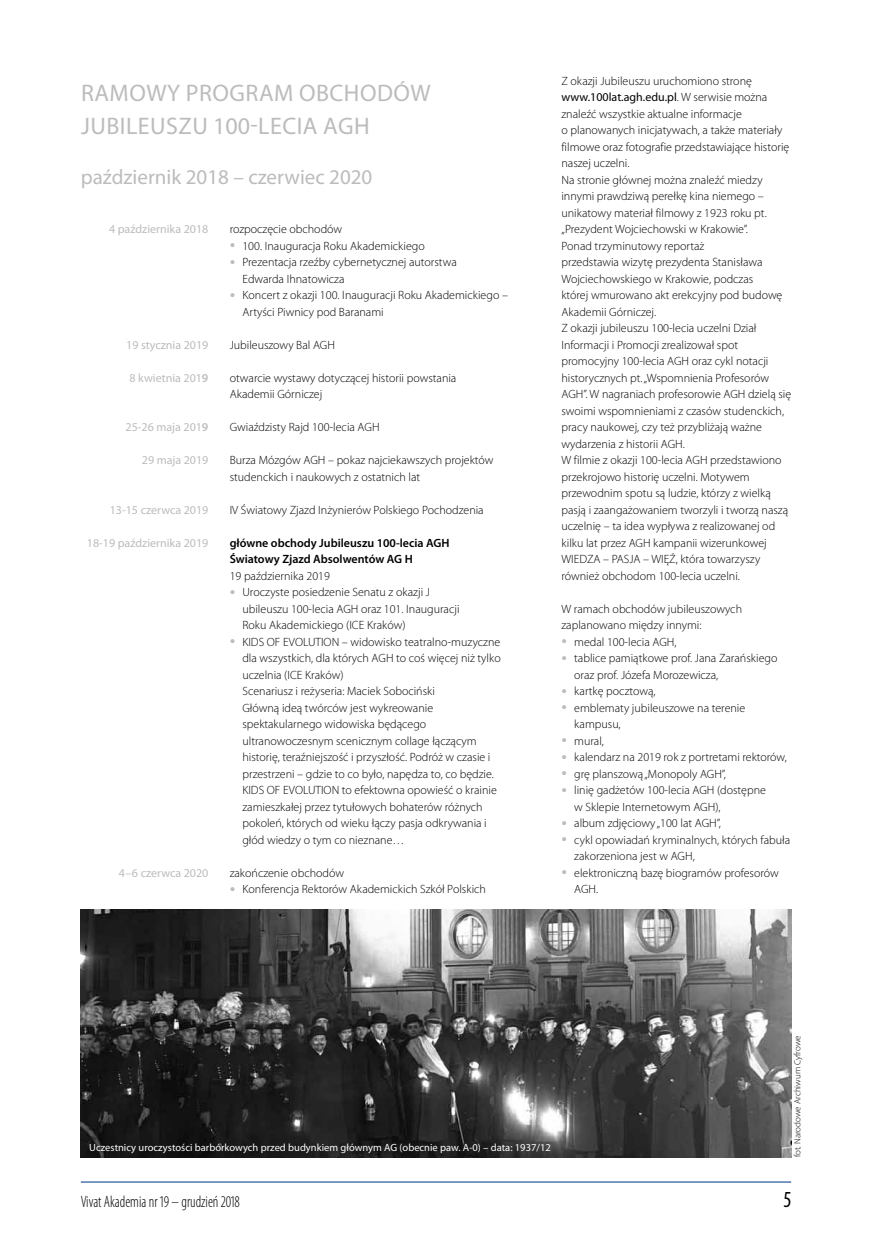
<style>
.page{position:relative;width:872px;height:1242px;background:#fff}
.page>*{position:absolute;margin:0;border:0;box-sizing:border-box;transform-origin:0 0}
.t1{font:24px "Myriad Pro";letter-spacing:.02em;color:#bcbcbc}
.t2{font:condensed 23.1px "Myriad Pro";color:#000;scale:.91 1}
.t3{font:21px "Myriad Pro";color:#bcbcbc}
.t4{font:300 condensed 16.5px "Myriad Pro";color:#000;scale:.91 1}
.t5{font:300 12px/16.5px "Myriad Pro";color:#000}
.t6{font:12px "Myriad Pro";color:#bcbcbc}
.t7{font:600 12px/16.5px "Myriad Pro";color:#000}
.t8{font:10.5px "Myriad Pro";color:#fff}
.t9{font:300 9px "Myriad Pro";color:#000}
.s1{font-size:22.5px;color:#bcbcbc}
.s2{font-weight:600}
.s3{font-weight:400}
</style>
<div class="page">
<hr style="left:81px;top:1181px;width:710px;height:1px;background:#024189">
<img style="left:81px;top:910px;width:710px;height:247px">
<h1 class="t1" style="left:81px;top:78px;width:33px">Ramow</h1>
<h1 class="t1" style="left:167px;top:78px;width:35px">y program</h1>
<h1 class="t1" style="left:299px;top:78px;width:62px">obchod</h1>
<h1 class="t1" style="left:393px;top:78px;width:36px">ów</h1>
<h1 class="t1" style="left:81px;top:111px;width:290px">jubileuszu 100-lecia AGH</h1>
<h3 class="t3" style="left:81px;top:164px;width:293px">październik 2018 – czerwiec 2020</h3>
<p class="t6" style="left:109px;top:222px;width:101px">4 października 2018</p>
<p class="t5" style="left:230px;top:221px;width:114px">rozpoczęcie obchodów</p>
<p class="t5" style="left:230px;top:237px;width:197px"><span class="s1">•</span> 100. Inauguracja Roku Akademickiego</p>
<p class="t5" style="left:242px;top:254px;width:216px;text-indent:-13px"><span class="s1">•</span> Prezentacja rzeźby cybernetycznej autorstwa<br>Edwarda Ihnatowicza</p>
<p class="t5" style="left:242px;top:287px;width:267px;text-indent:-13px"><span class="s1">•</span> Koncert z okazji 100. Inauguracji Roku Akademickiego –<br>Artyści Piwnicy pod Baranami</p>
<p class="t6" style="left:126px;top:337px;width:84px">19 stycznia 2019</p>
<p class="t5" style="left:230px;top:336px;width:107px">Jubileuszowy Bal AGH</p>
<p class="t6" style="left:130px;top:370px;width:80px">8 kwietnia 201<span class="s2">9</span></p>
<p class="t5" style="left:230px;top:369px;width:228px">otwarcie wystawy dotyczącej historii powstania<br>Akademii Górniczej</p>
<p class="t6" style="left:126px;top:420px;width:84px">25-26 maja 201<span class="s2">9</span></p>
<p class="t5" style="left:230px;top:419px;width:151px">Gwiaździsty Rajd 100-lecia AGH</p>
<p class="t6" style="left:142px;top:453px;width:68px">29 maja 2019</p>
<p class="t5" style="left:230px;top:452px;width:265px">Burza Mózgów AGH – pokaz najciekawszych projektów studenckich i naukowych z ostatnich lat</p>
<p class="t6" style="left:110px;top:502px;width:100px">13-15 czerwca 2019</p>
<p class="t5" style="left:230px;top:501px;width:255px">IV Światowy Zjazd Inżynierów Polskiego Pochodzenia</p>
<p class="t6" style="left:87px;top:535px;width:123px">18-19 października 2019</p>
<p class="t7" style="left:230px;top:534px;width:221px">główne obchody Jubileuszu 100-lecia AGH<br>Światowy Zjazd Absolwentów AG H</p>
<p class="t5" style="left:230px;top:567px;width:102px">19 października 2019</p>
<p class="t5" style="left:242px;top:584px;width:218px;text-indent:-13px"><span class="s1">•</span> Uroczyste posiedzenie Senatu z okazji J ubileuszu 100-lecia AGH oraz 101. Inauguracji<br>Roku Akademickiego (ICE Kraków)</p>
<p class="t5" style="left:242px;top:633px;width:260px;text-indent:-13px"><span class="s1">•</span> KIDS OF EVOLUTION – widowisko teatralno-muzyczne dla wszystkich, dla których AGH to coś więcej niż tylko uczelnia (ICE Kraków)<br>Scenariusz i reżyseria: Maciek Sobociński<br>Główną ideą twórców jest wykreowanie spektakularnego widowiska będącego ultranowoczesnym scenicznym collage łączącym historię, teraźniejszość i przyszłość. Podróż w czasie i przestrzeni – gdzie to co było, napędza to, co będzie.<br>KIDS OF EVOLUTION to efektowna opowieść o krainie zamieszkałej przez tytułowych bohaterów różnych pokoleń, których od wieku łączy pasja odkrywania i głód wiedzy o tym co nieznane…</p>
<p class="t6" style="left:119px;top:865px;width:91px">4–6 czerwca 2020</p>
<p class="t5" style="left:230px;top:864px;width:116px">zakończenie obchodów</p>
<p class="t5" style="left:230px;top:881px;width:258px"><span class="s1">•</span> Konferencja Rektorów Akademickich Szkół Polskich</p>
<p class="t5" style="left:561px;top:72px;width:231px">Z okazji Jubileuszu uruchomiono stronę <span class="s3">www.100lat.agh.edu.pl</span>. W serwisie można znaleźć wszystkie aktualne informacje<br>o planowanych inicjatywach, a także materiały filmowe oraz fotografie przedstawiające historię naszej uczelni.<br>Na stronie głównej można znaleźć miedzy innymi prawdziwą perełkę kina niemego – unikatowy materiał filmowy z 1923 roku pt. „Prezydent Wojciechowski w Krakowie”.<br>Ponad trzyminutowy reportaż<br>przedstawia wizytę prezydenta Stanisława Wojciechowskiego w Krakowie, podczas<br>której wmurowano akt erekcyjny pod budowę Akademii Górniczej.<br>Z okazji jubileuszu 100-lecia uczelni Dział Informacji i Promocji zrealizował spot promocyjny 100-lecia AGH oraz cykl notacji historycznych pt. „Wspomnienia Profesorów AGH”. W nagraniach profesorowie AGH dzielą się swoimi wspomnieniami z czasów studenckich, pracy naukowej, czy też przybliżają ważne wydarzenia z historii AGH.<br>W filmie z okazji 100-lecia AGH przedstawiono przekrojowo historię uczelni. Motywem przewodnim spotu są ludzie, którzy z wielką pasją i zaangażowaniem tworzyli i tworzą naszą uczelnię – ta idea wypływa z realizowanej od kilku lat przez AGH kampanii wizerunkowej WIEDZA – PASJA – WIĘŹ, która towarzyszy również obchodom 100-lecia uczelni.</p>
<p class="t5" style="left:561px;top:600px;width:182px">W ramach obchodów jubileuszowych zaplanowano między innymi:</p>
<p class="t5" style="left:561px;top:633px;width:117px"><span class="s1">•</span> medal 100-lecia AGH,</p>
<p class="t5" style="left:574px;top:650px;width:205px;text-indent:-13px"><span class="s1">•</span> tablice pamiątkowe prof. Jana Zarańskiego oraz prof. Józefa Morozewicza,</p>
<p class="t5" style="left:561px;top:683px;width:96px"><span class="s1">•</span> kartkę pocztową,</p>
<p class="t5" style="left:574px;top:699px;width:172px;text-indent:-13px"><span class="s1">•</span> emblematy jubileuszowe na terenie kampusu,</p>
<p class="t5" style="left:561px;top:732px;width:44px"><span class="s1">•</span> mural,</p>
<p class="t5" style="left:561px;top:749px;width:227px"><span class="s1">•</span> kalendarz na 2019 rok z portretami rektorów,</p>
<p class="t5" style="left:561px;top:765px;width:166px"><span class="s1">•</span> grę planszową „Monopoly AGH”,</p>
<p class="t5" style="left:574px;top:782px;width:193px;text-indent:-13px"><span class="s1">•</span> linię gadżetów 100-lecia AGH (dostępne w Sklepie Internetowym AGH),</p>
<p class="t5" style="left:561px;top:815px;width:161px"><span class="s1">•</span> album zdjęciowy „100 lat AGH”,</p>
<p class="t5" style="left:574px;top:831px;width:217px;text-indent:-13px"><span class="s1">•</span> cykl opowiadań kryminalnych, których fabuła zakorzeniona jest w AGH,</p>
<p class="t5" style="left:574px;top:864px;width:206px;text-indent:-13px"><span class="s1">•</span> elektroniczną bazę biogramów profesorów<br>AGH.</p>
<p class="t8" style="left:89px;top:1141px;width:463px">Uczestnicy uroczystości barbórkowych przed budynkiem głównym AG (obecnie paw. A-0) – data: 1937/12</p>
<p class="t9" style="left:792px;top:1157px;width:123px;rotate:-90deg">fot. Narodowe Archiwum Cyfrowe</p>
<h3 class="t4" style="left:81px;top:1192px;width:176px">Vivat Akademia nr 19 – grudzień 2018</h3>
<h2 class="t2" style="left:783px;top:1185px;width:10px">5</h2>
</div>
